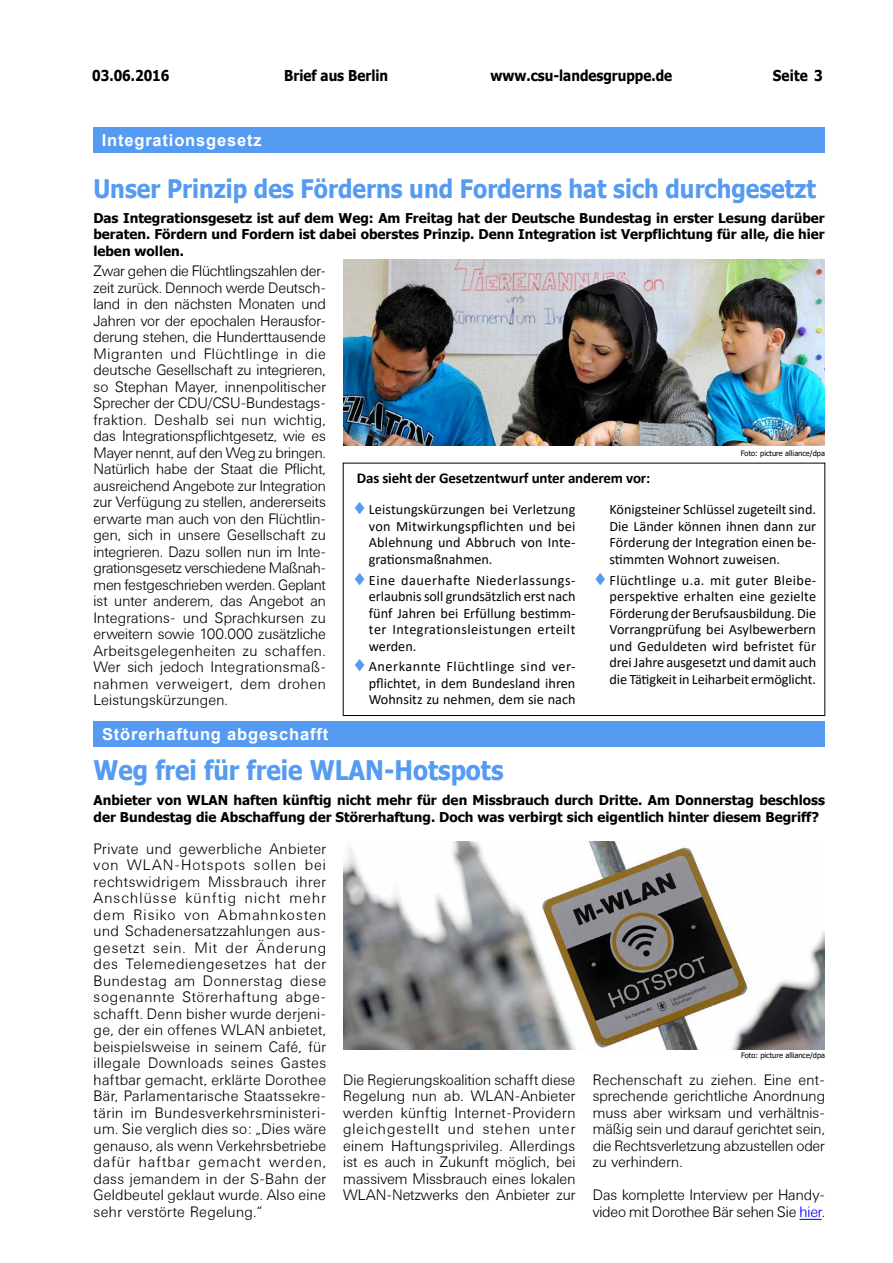
<style>
.page{position:relative;width:893px;height:1263px;background:#fff}
.page>*{position:absolute;margin:0;border:0;box-sizing:border-box;transform-origin:0 0}
._01_BaB_Überschrift{font:700 27px "Tahoma";color:#559bf2;scale:.9 1}
._01_BaB_Überschrift-2{font:700 25.5px "Tahoma";color:#559bf2;scale:.9 1}
._01_BaB_Überschrift-3{font:700 16.5px "Arial";letter-spacing:.05em;color:#fff}
._04_BaB_Fließtext{font:300 15px/16.5px "Univers BSK";color:#000;text-align:justify}
.t1{font:700 15px "Tahoma";color:#000;scale:.9 1}
._09_BaB_Tabelle_Über{font:700 15px "Calibri";letter-spacing:-.01em;color:#000}
.t2{font:14.25px/16.5px "Calibri";color:#000;text-align:justify}
._03_BaB_Teaser{font:700 13.5px/16.5px "Tahoma";color:#000;text-align:justify}
._13_BaB_Rechtevermer{font:7.5px "Tahoma";color:#000}
.s1{color:#559bf2}
.s2{color:#00f}
</style>
<div class="page">
<div style="left:93px;top:128px;width:732px;height:25px;background:#559bf2"></div>
<img style="left:343px;top:260px;width:482px;height:186px">
<div style="left:94px;top:722px;width:731px;height:25px;background:#559bf2"></div>
<svg style="left:799px;top:1219px;width:23px;height:1px"></svg>
<div style="left:343px;top:463px;width:482px;height:253px;border:1px solid #000"></div>
<img style="left:343px;top:842px;width:482px;height:207px">
<p class="t1" style="left:284px;top:65px;width:117px">Brief aus Berlin</p>
<p class="t1" style="left:92px;top:65px;width:87px">03.06.2016</p>
<p class="t1" style="left:490px;top:65px;width:203px">www.csu-landesgruppe.de</p>
<p class="t1" style="left:773px;top:65px;width:57px">Seite 3</p>
<p class="_01_BaB_Überschrift-3" style="left:102px;top:128px;width:161px">Integrationsgesetz</p>
<p class="_01_BaB_Überschrift-2" style="left:93px;top:171px;width:804px">Unser Prinzip des Förderns und Forderns hat sich durchgesetzt</p>
<p class="_03_BaB_Teaser" style="left:93px;top:210px;width:733px">Das Integrationsgesetz ist auf dem Weg: Am Freitag hat der Deutsche Bundestag in erster Lesung darüber beraten. Fördern und Fordern ist dabei oberstes Prinzip. Denn Integration ist Verpflichtung für alle, die hier leben wollen.</p>
<p class="_04_BaB_Fließtext" style="left:94px;top:263px;width:234px">Zwar gehen die Flüchtlingszahlen der&shy;zeit zurück. Dennoch werde Deutsch&shy;land in den nächsten Monaten und Jahren vor der epochalen Herausfor&shy;derung stehen, die Hunderttausende Migranten und Flüchtlinge in die deutsche Gesellschaft zu integrieren, so Stephan Mayer, innenpolitischer Sprecher der CDU/CSU-Bundestags&shy;fraktion. Deshalb sei nun wichtig, das Integrationspflichtgesetz, wie es Mayer nennt, auf den Weg zu bringen.<br>Natürlich habe der Staat die Pflicht, ausreichend Angebote zur Integration zur Verfügung zu stellen, andererseits erwarte man auch von den Flüchtlin&shy;gen, sich in unsere Gesellschaft zu integrieren. Dazu sollen nun im Inte&shy;grationsgesetz verschiedene Maßnah&shy;men festgeschrieben werden. Geplant ist unter anderem, das Angebot an Integrations- und Sprachkursen zu erweitern sowie 100.000 zusätzliche Arbeitsgelegenheiten zu schaffen.<br>Wer sich jedoch Integrationsmaß&shy;nahmen verweigert, dem drohen Leistungskürzungen.</p>
<p class="_13_BaB_Rechtevermer" style="left:741px;top:448px;width:86px">Foto: picture alliance/dpa</p>
<p class="_09_BaB_Tabelle_Über" style="left:357px;top:467px;width:295px">Das sieht der Gesetzentwurf unter anderem vor:</p>
<p class="t2" style="left:369px;top:501px;width:208px;text-indent:-17px"><span class="s1">♦</span>Leistungskürzungen bei Verletzung von Mitwirkungspflichten und bei Ablehnung und Abbruch von Inte&shy;grationsmaßnahmen.</p>
<p class="t2" style="left:369px;top:571px;width:208px;text-indent:-17px"><span class="s1">♦</span>Eine dauerhafte Niederlassungs&shy;erlaubnis soll grundsätzlich erst nach fünf Jahren bei Erfüllung bestimm&shy;ter Integrationsleistungen erteilt werden.</p>
<p class="t2" style="left:369px;top:658px;width:208px;text-indent:-17px"><span class="s1">♦</span>Anerkannte Flüchtlinge sind ver&shy;pflichtet, in dem Bundesland ihren Wohnsitz zu nehmen, dem sie nach</p>
<p class="t2" style="left:609px;top:501px;width:208px">Königsteiner Schlüssel zugeteilt sind.<br>Die Länder können ihnen dann zur Förderung der Integration einen be&shy;stimmten Wohnort zuweisen.</p>
<p class="t2" style="left:609px;top:571px;width:208px;text-indent:-17px"><span class="s1">♦</span>Flüchtlinge u.a. mit guter Bleibe&shy;perspektive erhalten eine gezielte Förderung der Berufsausbildung. Die Vorrangprüfung bei Asylbewerbern und Geduldeten wird befristet für drei Jahre ausgesetzt und damit auch die Tätigkeit in Leiharbeit ermöglicht.</p>
<p class="_01_BaB_Überschrift-3" style="left:102px;top:722px;width:228px">Störerhaftung abgeschafft</p>
<p class="_01_BaB_Überschrift" style="left:94px;top:751px;width:457px">Weg frei für freie WLAN-Hotspots</p>
<p class="_03_BaB_Teaser" style="left:94px;top:792px;width:733px">Anbieter von WLAN haften künftig nicht mehr für den Missbrauch durch Dritte. Am Donnerstag beschloss der Bundestag die Abschaffung der Störerhaftung. Doch was verbirgt sich eigentlich hinter diesem Begriff?</p>
<p class="_04_BaB_Fließtext" style="left:94px;top:840px;width:234px">Private und gewerbliche Anbieter von WLAN-Hotspots sollen bei rechtswidrigem Missbrauch ihrer Anschlüsse künftig nicht mehr dem Risiko von Abmahnkosten und Schadenersatzzahlungen aus&shy;gesetzt sein. Mit der Änderung des Telemediengesetzes hat der Bundestag am Donnerstag diese sogenannte Störerhaftung abge&shy;schafft. Denn bisher wurde derjeni&shy;ge, der ein offenes WLAN anbietet, beispielsweise in seinem Café, für illegale Downloads seines Gastes haftbar gemacht, erklärte Dorothee Bär, Parlamentarische Staatssekre&shy;tärin im Bundesverkehrsministeri&shy;um. Sie verglich dies so: „Dies wäre genauso, als wenn Verkehrsbetriebe dafür haftbar gemacht werden, dass jemandem in der S-Bahn der Geldbeutel geklaut wurde. Also eine sehr verstörte Regelung.“</p>
<p class="_13_BaB_Rechtevermer" style="left:741px;top:1050px;width:86px">Foto: picture alliance/dpa</p>
<p class="_04_BaB_Fließtext" style="left:343px;top:1071px;width:234px">Die Regierungskoalition schafft diese Regelung nun ab. WLAN-Anbieter werden künftig Internet-Providern gleichgestellt und stehen unter einem Haftungsprivileg. Allerdings ist es auch in Zukunft möglich, bei massivem Missbrauch eines lokalen WLAN-Netzwerks den Anbieter zur</p>
<p class="_04_BaB_Fließtext" style="left:593px;top:1071px;width:234px">Rechenschaft zu ziehen. Eine ent&shy;sprechende gerichtliche Anordnung muss aber wirksam und verhältnis&shy;mäßig sein und darauf gerichtet sein, die Rechtsverletzung abzustellen oder zu verhindern.</p>
<p class="_04_BaB_Fließtext" style="left:593px;top:1187px;width:234px">Das komplette Interview per Handy&shy;video mit Dorothee Bär sehen Sie <span class="s2">hier</span>.</p>
</div>
